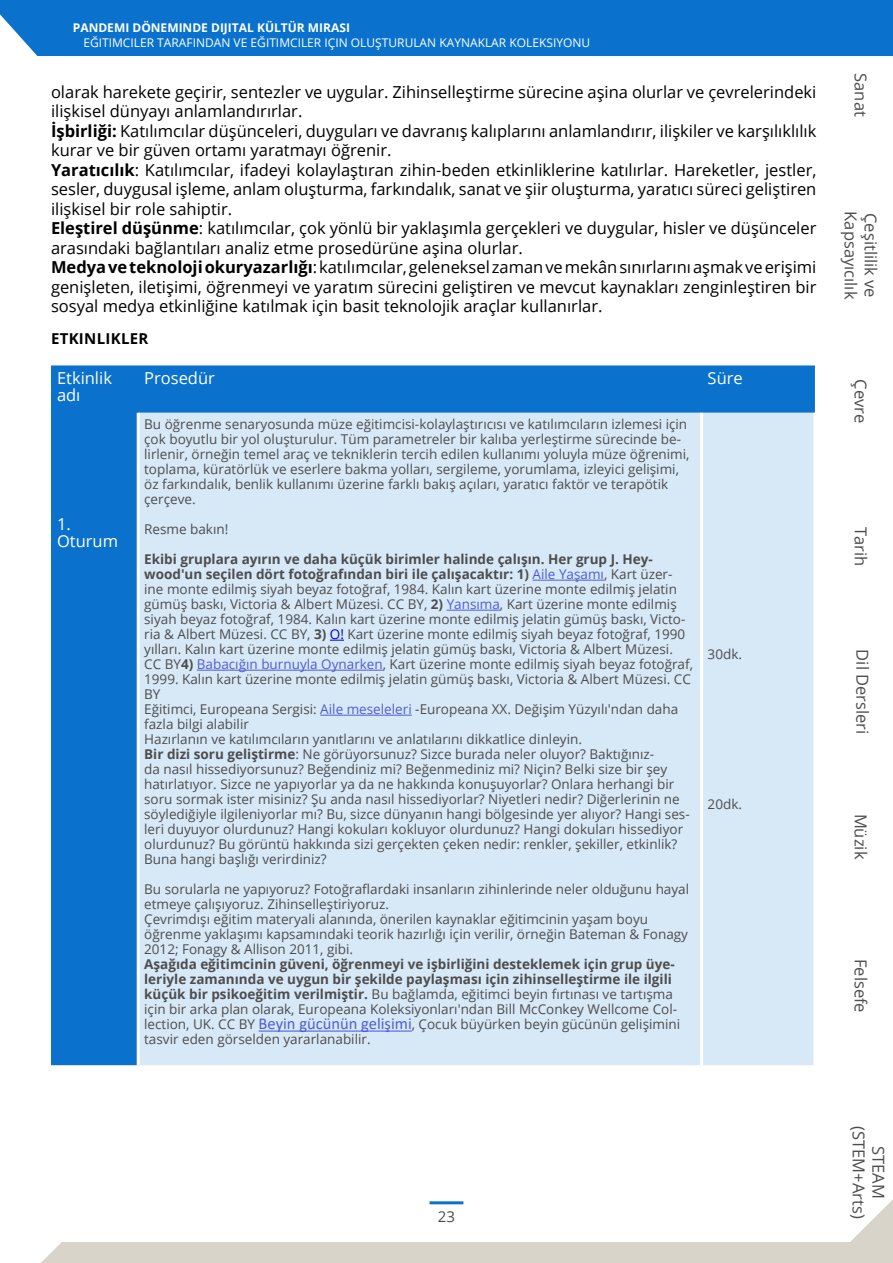
<style>
.page{position:relative;width:893px;height:1263px;background:#fff}
.page>*{position:absolute;margin:0;border:0;box-sizing:border-box;transform-origin:0 0}
.t1{font:16.5px/19.5px "Open Sans";color:#000}
.t2{font:16.5px/19.8px "Open Sans";color:#4d4d4d;text-align:center}
.t3{font:16.5px/16.5px "Open Sans";color:#fff}
.t4{font:700 15px "Open Sans";letter-spacing:.02em;color:#000}
.t5{font:15px "Open Sans";color:#4d4d4d}
.t6{font:13.5px/15px "Open Sans";color:#4d4d4d}
.t7{font:12px "Open Sans";color:#fff}
.t8{font:700 12px "Open Sans";color:#fff}
.s1{font-weight:700}
.s2{color:#4f5cd6}
.s3{color:#00c}
.s4{font-family:"Calibri";font-size:16.5px;color:#4f5cd6}
</style>
<div class="page">
<div style="left:0;top:0;width:893px;height:56px;background:#0a72cc"></div>
<div style="left:0;top:1242px;width:893px;height:21px;background:#d9d4ca"></div>
<svg style="left:0;top:1242px;width:62px;height:21px"></svg>
<svg style="left:0;top:14px;width:38px;height:42px"></svg>
<hr style="left:430px;top:1201px;width:33px;height:3px;background:#0a72cc">
<svg style="left:850px;top:1199px;width:43px;height:43px"></svg>
<div style="left:51px;top:365px;width:764px;height:700px;background:#0a72cc"></div>
<div style="left:140px;top:413px;width:673px;height:652px;background:#d7e8f7"></div>
<hr style="left:137px;top:413px;width:3px;height:652px;background:#fff">
<hr style="left:700px;top:413px;width:3px;height:652px;background:#fff">
<hr style="left:813px;top:413px;width:3px;height:652px;background:#fff">
<hr style="left:533px;top:580px;width:71px;height:1px;background:#4f5cd6">
<hr style="left:447px;top:610px;width:53px;height:1px;background:#4f5cd6">
<svg style="left:330px;top:640px;width:14px;height:1px"></svg>
<hr style="left:197px;top:670px;width:186px;height:1px;background:#4f5cd6">
<hr style="left:320px;top:715px;width:92px;height:1px;background:#4f5cd6">
<hr style="left:259px;top:1030px;width:153px;height:1px;background:#4f5cd6">
<p class="t8" style="left:73px;top:19px;width:279px">PANDEMI DÖNEMINDE DIJITAL KÜLTÜR MIRASI</p>
<p class="t7" style="left:83px;top:34px;width:508px">EĞITIMCILER TARAFINDAN VE EĞITIMCILER IÇIN OLUŞTURULAN KAYNAKLAR KOLEKSIYONU</p>
<p class="t1" style="left:51px;top:82px;width:767px">olarak harekete geçirir, sentezler ve uygular. Zihinselleştirme sürecine aşina olurlar ve çevrelerindeki ilişkisel dünyayı anlamlandırırlar.<br><span class="s1">İşbirliği:</span> Katılımcılar düşünceleri, duyguları ve davranış kalıplarını anlamlandırır, ilişkiler ve karşılıklılık kurar ve bir güven ortamı yaratmayı öğrenir.<br><span class="s1">Yaratıcılık</span>: Katılımcılar, ifadeyi kolaylaştıran zihin-beden etkinliklerine katılırlar. Hareketler, jestler, sesler, duygusal işleme, anlam oluşturma, farkındalık, sanat ve şiir oluşturma, yaratıcı süreci geliştiren ilişkisel bir role sahiptir.<br><span class="s1">Eleştirel düşünme</span>: katılımcılar, çok yönlü bir yaklaşımla gerçekleri ve duygular, hisler ve düşünceler arasındaki bağlantıları analiz etme prosedürüne aşina olurlar.<br><span class="s1">Medya ve teknoloji okuryazarlığı</span>: katılımcılar, geleneksel zaman ve mekân sınırlarını aşmak ve erişimi genişleten, iletişimi, öğrenmeyi ve yaratım sürecini geliştiren ve mevcut kaynakları zenginleştiren bir sosyal medya etkinliğine katılmak için basit teknolojik araçlar kullanırlar.</p>
<p class="t4" style="left:51px;top:328px;width:99px">ETKINLIKLER</p>
<p class="t3" style="left:57px;top:369px;width:56px">Etkinlik adı</p>
<p class="t3" style="left:144px;top:369px;width:72px">Prosedür</p>
<p class="t3" style="left:708px;top:369px;width:37px">Süre</p>
<p class="t3" style="left:57px;top:516px;width:63px">1.<br>Oturum</p>
<p class="t6" style="left:144px;top:416px;width:547px">Bu öğrenme senaryosunda müze eğitimcisi-kolaylaştırıcısı ve katılımcıların izlemesi için çok boyutlu bir yol oluşturulur. Tüm parametreler bir kalıba yerleştirme sürecinde be&shy;lirlenir, örneğin temel araç ve tekniklerin tercih edilen kullanımı yoluyla müze öğrenimi, toplama, küratörlük ve eserlere bakma yolları, sergileme, yorumlama, izleyici gelişimi, öz farkındalık, benlik kullanımı üzerine farklı bakış açıları, yaratıcı faktör ve terapötik çerçeve.</p>
<p class="t6" style="left:144px;top:521px;width:86px">Resme bakın!</p>
<p class="t6" style="left:144px;top:551px;width:550px"><span class="s1">Ekibi gruplara ayırın ve daha küçük birimler halinde çalışın. Her grup J. Hey&shy;wood'un seçilen dört fotoğrafından biri ile çalışacaktır: 1)</span> <span class="s2">Aile Yaşamı</span>, Kart üzer&shy;ine monte edilmiş siyah beyaz fotoğraf, 1984. Kalın kart üzerine monte edilmiş jelatin gümüş baskı, Victoria &amp; Albert Müzesi. CC BY, <span class="s1">2)</span> <span class="s2">Yansıma</span>, Kart üzerine monte edilmiş siyah beyaz fotoğraf, 1984. Kalın kart üzerine monte edilmiş jelatin gümüş baskı, Victo&shy;ria &amp; Albert Müzesi. CC BY, <span class="s1">3)</span> <span class="s3">O!</span> Kart üzerine monte edilmiş siyah beyaz fotoğraf, 1990 yılları. Kalın kart üzerine monte edilmiş jelatin gümüş baskı, Victoria &amp; Albert Müzesi.<br>CC BY<span class="s1">4)</span> <span class="s2">Babacığın burnuyla Oynarken</span>, Kart üzerine monte edilmiş siyah beyaz fotoğraf, 1999. Kalın kart üzerine monte edilmiş jelatin gümüş baskı, Victoria &amp; Albert Müzesi. CC BY<br>Eğitimci, Europeana Sergisi: <span class="s2">Aile meseleleri</span> -Europeana XX. Değişim Yüzyılı'ndan daha fazla bilgi alabilir<br>Hazırlanın ve katılımcıların yanıtlarını ve anlatılarını dikkatlice dinleyin.<br><span class="s1">Bir dizi soru geliştirme</span>: Ne görüyorsunuz? Sizce burada neler oluyor? Baktığınız-<br>da nasıl hissediyorsunuz? Beğendiniz mi? Beğenmediniz mi? Niçin? Belki size bir şey hatırlatıyor. Sizce ne yapıyorlar ya da ne hakkında konuşuyorlar? Onlara herhangi bir soru sormak ister misiniz? Şu anda nasıl hissediyorlar? Niyetleri nedir? Diğerlerinin ne söylediğiyle ilgileniyorlar mı? Bu, sizce dünyanın hangi bölgesinde yer alıyor? Hangi ses&shy;leri duyuyor olurdunuz? Hangi kokuları kokluyor olurdunuz? Hangi dokuları hissediyor olurdunuz? Bu görüntü hakkında sizi gerçekten çeken nedir: renkler, şekiller, etkinlik?<br>Buna hangi başlığı verirdiniz?</p>
<p class="t6" style="left:144px;top:881px;width:546px">Bu sorularla ne yapıyoruz? Fotoğraflardaki insanların zihinlerinde neler olduğunu hayal etmeye çalışıyoruz. Zihinselleştiriyoruz.<br>Çevrimdışı eğitim materyali alanında, önerilen kaynaklar eğitimcinin yaşam boyu öğrenme yaklaşımı kapsamındaki teorik hazırlığı için verilir, örneğin Bateman &amp; Fonagy 2012; Fonagy &amp; Allison 2011, gibi.</p>
<p class="t6" style="left:144px;top:956px;width:538px"><span class="s1">Aşağıda eğitimcinin güveni, öğrenmeyi ve işbirliğini desteklemek için grup üye&shy;leriyle zamanında ve uygun bir şekilde paylaşması için zihinselleştirme ile ilgili küçük bir psikoeğitim verilmiştir.</span> Bu bağlamda, eğitimci beyin fırtınası ve tartışma için bir arka plan olarak, Europeana Koleksiyonları'ndan Bill McConkey Wellcome Col&shy;lection, UK. CC BY <span class="s4">Beyin gücünün gelişimi</span>, Çocuk büyürken beyin gücünün gelişimini tasvir eden görselden yararlanabilir.</p>
<p class="t6" style="left:708px;top:646px;width:36px">30dk.</p>
<p class="t6" style="left:708px;top:796px;width:36px">20dk.</p>
<p class="t2" style="left:871px;top:73px;width:45px;rotate:90deg">Sanat</p>
<p class="t2" style="left:861px;top:211px;width:89px;rotate:90deg">Kapsayıcılık</p>
<p class="t2" style="left:881px;top:213px;width:86px;rotate:90deg">Çeşitlilik ve</p>
<p class="t2" style="left:871px;top:379px;width:45px;rotate:90deg">Çevre</p>
<p class="t2" style="left:871px;top:527px;width:41px;rotate:90deg">Tarih</p>
<p class="t2" style="left:873px;top:649px;width:86px;rotate:90deg">Dil Dersleri</p>
<p class="t2" style="left:871px;top:813px;width:47px;rotate:90deg">Müzik</p>
<p class="t2" style="left:871px;top:959px;width:55px;rotate:90deg">Felsefe</p>
<p class="t5" style="left:438px;top:1206px;width:19px">23</p>
<p class="t2" style="left:889px;top:1126px;width:94px;rotate:90deg">STEAM (STEM+Arts)</p>
</div>
